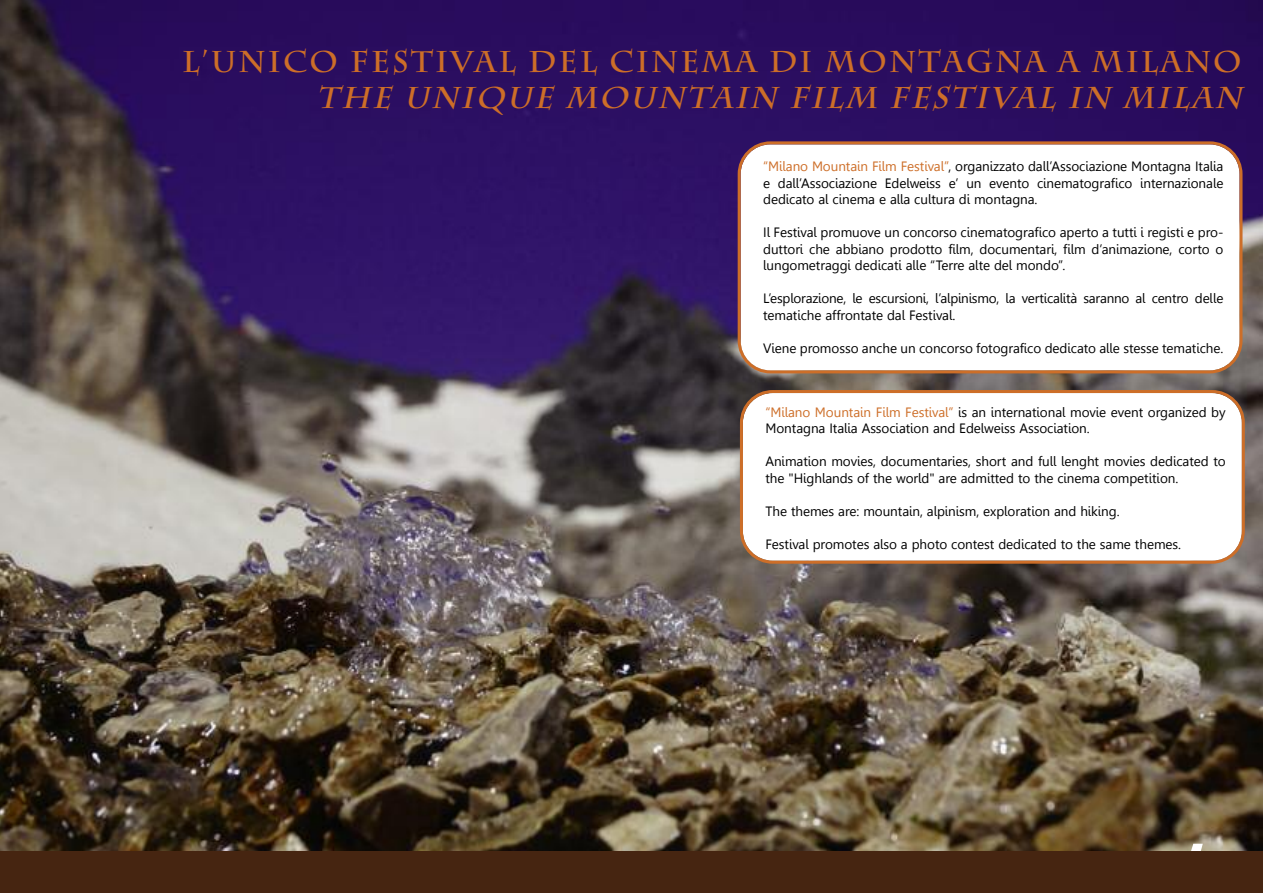
<style>
.page{position:relative;width:1263px;height:893px;background:#fff}
.page>*{position:absolute;margin:0;border:0;box-sizing:border-box;transform-origin:0 0}
.t1{font:700 30px "Charlemagne Std";letter-spacing:.07em;color:#cd6e28}
.t2{font:italic 700 30px "Charlemagne Std";letter-spacing:.065em;color:#cd6e28}
.t3{font:13.5px/16.5px "Leelawadee";letter-spacing:-.005em;color:#000}
.s1{color:#cd6e28}
</style>
<div class="page">
<img style="left:0;top:0;width:1263px;height:851px">
<svg style="left:1176px;top:844px;width:47px;height:7px"></svg>
<div style="left:0;top:851px;width:1263px;height:42px;background:#462511"></div>
<svg style="left:738px;top:141px;width:504px;height:232px"></svg>
<svg style="left:740px;top:390px;width:505px;height:174px"></svg>
<h1 class="t1" style="left:182px;top:44px;width:1061px">l’unico festival del cinema di montagna a milano</h1>
<h1 class="t2" style="left:317px;top:80px;width:931px">THE UNIQUE MOUNTAIN FILM FESTIVAL IN MILAN</h1>
<p class="t3" style="left:763px;top:158px;width:462px;text-align:justify"><span class="s1">“Milano Mountain Film Festival”</span>, organizzato dall’Associazione Montagna Italia e dall’Associazione Edelweiss e’ un evento cinematografico internazionale dedicato al cinema e alla cultura di montagna.</p>
<p class="t3" style="left:763px;top:224px;width:462px;text-align:justify">Il Festival promuove un concorso cinematografico aperto a tutti i registi e pro&shy;duttori che abbiano prodotto film, documentari, film d’animazione, corto o lungometraggi dedicati alle “Terre alte del mondo”.</p>
<p class="t3" style="left:763px;top:290px;width:462px">L’esplorazione, le escursioni, l’alpinismo, la verticalità saranno al centro delle tematiche affrontate dal Festival.</p>
<p class="t3" style="left:763px;top:340px;width:462px">Viene promosso anche un concorso fotografico dedicato alle stesse tematiche.</p>
<p class="t3" style="left:765px;top:404px;width:462px"><span class="s1">“Milano Mountain Film Festival”</span> is an international movie event organized by<br>Montagna Italia Association and Edelweiss Association.</p>
<p class="t3" style="left:765px;top:453px;width:462px">Animation movies, documentaries, short and full lenght movies dedicated to the "Highlands of the world" are admitted to the cinema competition.</p>
<p class="t3" style="left:765px;top:503px;width:356px">The themes are: mountain, alpinism, exploration and hiking.</p>
<p class="t3" style="left:765px;top:536px;width:417px">Festival promotes also a photo contest dedicated to the same themes.</p>
</div>
